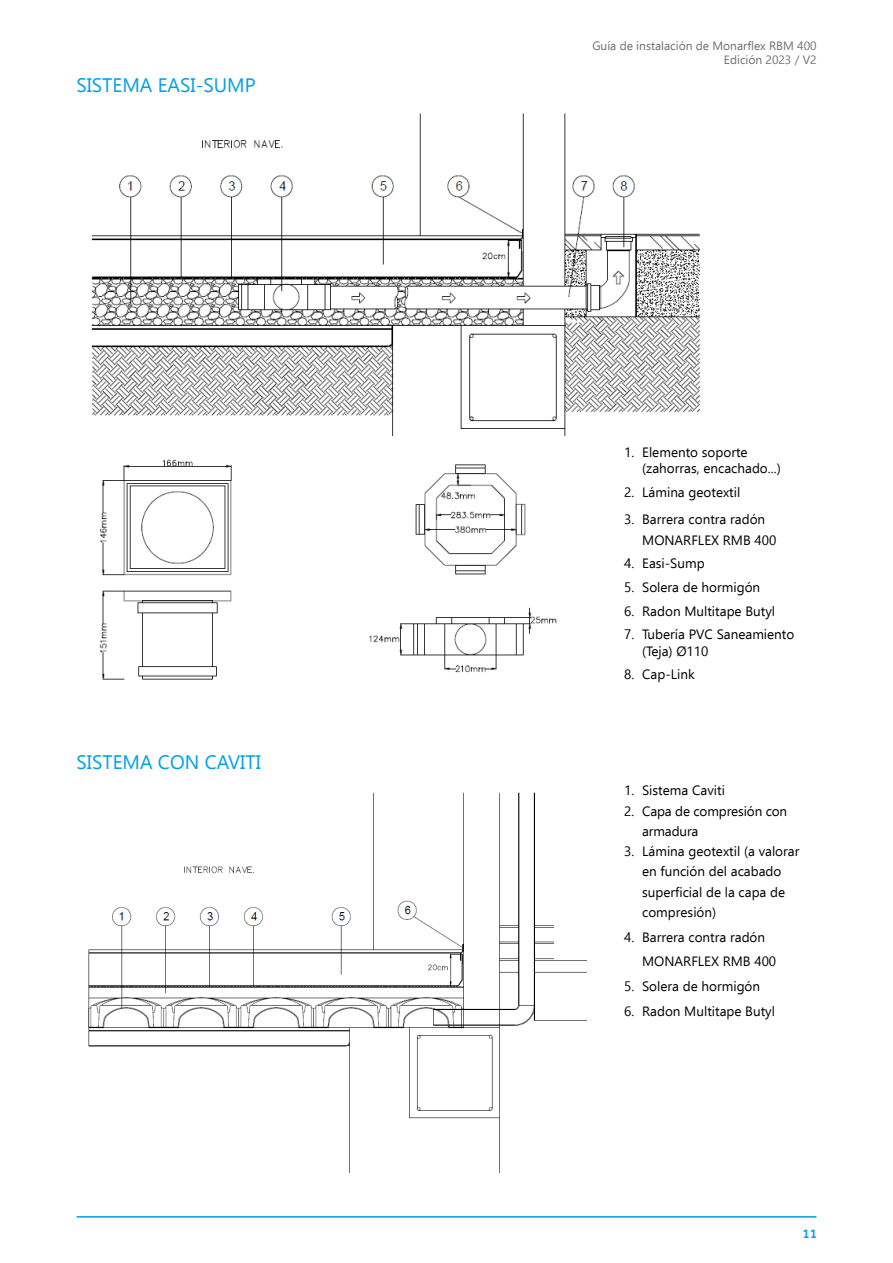
<style>
.page{position:relative;width:893px;height:1263px;background:#fff}
.page>*{position:absolute;margin:0;border:0;box-sizing:border-box;transform-origin:0 0}
.t1{font:19.5px "Ebrima";color:#009fe3}
.t2{font:13.5px/20.2px "Ebrima";color:#010202}
.t3{font:13.5px/16.2px "Ebrima";color:#000}
.t4{font:500 13.5px "Effra";color:#009fe3}
.t5{font:12px/14.4px "Ebrima";color:#706f6f;text-align:right}
</style>
<div class="page">
<hr style="left:77px;top:1216px;width:739px;height:1px;background:#009fe3">
<img style="left:88px;top:792px;width:498px;height:380px">
<img style="left:91px;top:113px;width:609px;height:323px">
<img style="left:99px;top:459px;width:458px;height:221px">
<h1 class="t1" style="left:76px;top:71px;width:181px">SISTEMA EASI-SUMP</h1>
<h1 class="t1" style="left:77px;top:747px;width:186px">SISTEMA CON CAVITI</h1>
<p class="t5" style="left:592px;top:38px;width:226px">Guía de instalación de Monarflex RBM 400<br>Edición 2023 / V2</p>
<p class="t3" style="left:642px;top:443px;width:140px;text-indent:-18px">1. Elemento soporte (zahorras, encachado...)</p>
<p class="t3" style="left:624px;top:483px;width:118px">2. Lámina geotextil</p>
<p class="t3" style="left:642px;top:509px;width:136px;line-height:20.2px;text-indent:-18px">3. Barrera contra radón<br>MONARFLEX RMB 400</p>
<p class="t3" style="left:624px;top:555px;width:82px">4. Easi-Sump</p>
<p class="t3" style="left:624px;top:579px;width:138px">5. Solera de hormigón</p>
<p class="t3" style="left:624px;top:602px;width:152px">6. Radon Multitape Butyl</p>
<p class="t3" style="left:642px;top:626px;width:154px;text-indent:-18px">7. Tubería PVC Saneamiento (Teja) Ø110</p>
<p class="t3" style="left:624px;top:666px;width:72px">8. Cap-Link</p>
<p class="t2" style="left:624px;top:780px;width:102px">1. Sistema Caviti</p>
<p class="t2" style="left:642px;top:800px;width:147px;text-indent:-18px">2. Capa de compresión con armadura</p>
<p class="t2" style="left:642px;top:841px;width:159px;text-indent:-18px">3. Lámina geotextil (a valorar en función del acabado superficial de la capa de compresión)</p>
<p class="t2" style="left:642px;top:924px;width:136px;line-height:24.8px;text-indent:-18px">4. Barrera contra radón<br>MONARFLEX RMB 400</p>
<p class="t2" style="left:624px;top:976px;width:138px">5. Solera de hormigón</p>
<p class="t2" style="left:624px;top:1000px;width:152px">6. Radon Multitape Butyl</p>
<p class="t4" style="left:802px;top:1226px;width:16px">11</p>
</div>
